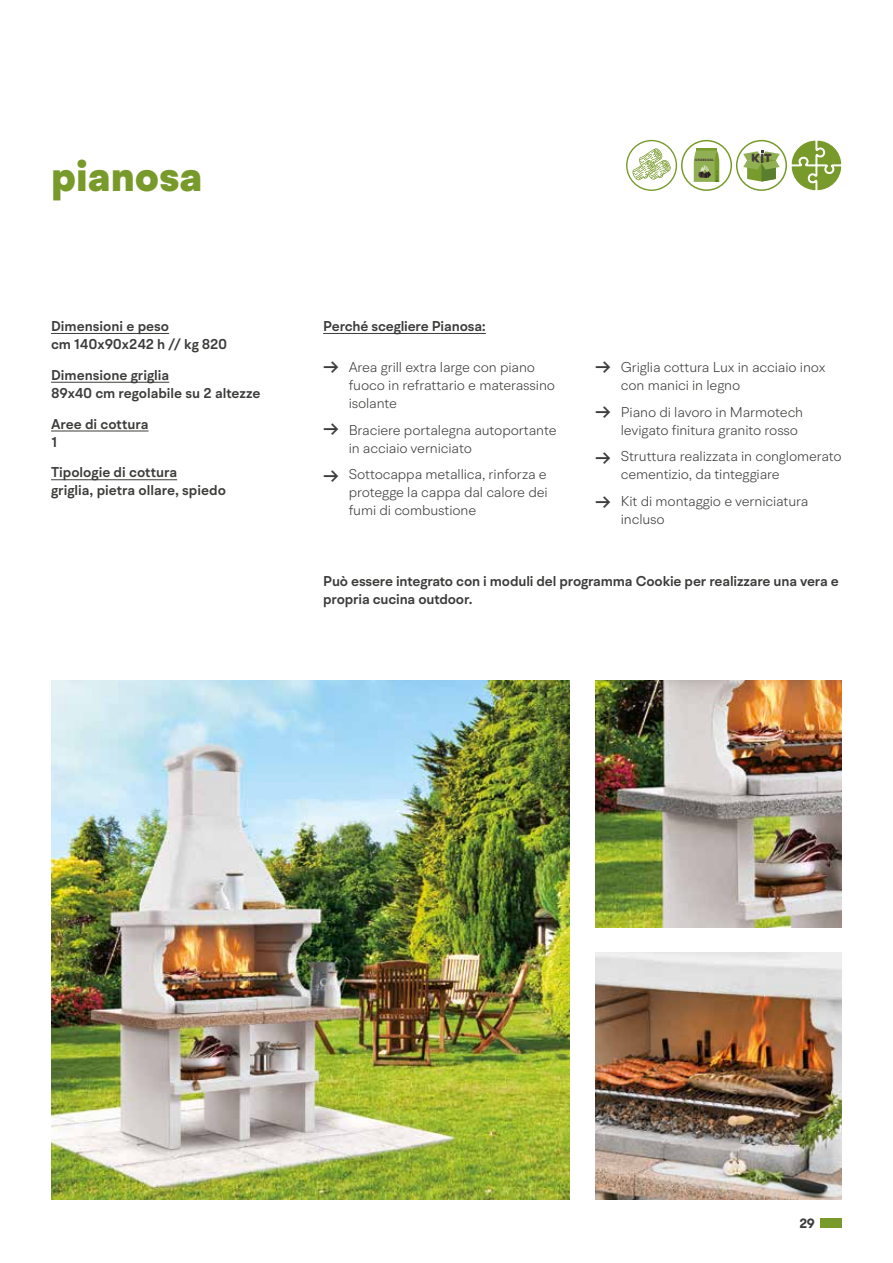
<style>
.page{position:relative;width:893px;height:1263px;background:#fff}
.page>*{position:absolute;margin:0;border:0;box-sizing:border-box;transform-origin:0 0}
.t1{font:900 42px "BR Hendrix";color:#789a2b}
.t2{font:22.5px/44.8px "BR Hendrix";color:#3c3c3b}
.t3{font:300 14.25px/18px "BR Hendrix";letter-spacing:-.01em;color:#3c3c3b}
.t4{font:600 14.25px/18px "BR Hendrix";letter-spacing:-.01em;color:#3c3c3b}
.t5{font:700 13.5px "BR Hendrix";color:#3c3c3b}
.t6{font:900 13.35px "BR Hendrix";color:#453b38}
.t7{font:900 3.3px "BR Hendrix";color:#473d38}
</style>
<div class="page">
<div style="left:626px;top:140px;width:51px;height:51px;border:1px solid #789a2b;border-radius:50%"></div>
<svg style="left:632px;top:148px;width:39px;height:32px"></svg>
<svg style="left:791px;top:140px;width:51px;height:51px"></svg>
<div style="left:681px;top:140px;width:51px;height:51px;border:2px solid #789a2b;border-radius:50%"></div>
<hr style="left:696px;top:148px;width:21px;height:3px;background:#789c2b">
<svg style="left:694px;top:151px;width:25px;height:31px"></svg>
<div style="left:736px;top:140px;width:51px;height:51px;border:2px solid #789a2b;border-radius:50%"></div>
<svg style="left:743px;top:150px;width:37px;height:32px"></svg>
<img style="left:51px;top:680px;width:519px;height:519px">
<img style="left:595px;top:952px;width:247px;height:247px">
<img style="left:595px;top:680px;width:247px;height:247px">
<hr style="left:51px;top:333px;width:118px;height:1px;background:#3c3c3b">
<hr style="left:51px;top:382px;width:118px;height:1px;background:#3c3c3b">
<hr style="left:51px;top:431px;width:98px;height:1px;background:#3c3c3b">
<hr style="left:51px;top:479px;width:126px;height:1px;background:#3c3c3b">
<hr style="left:323px;top:333px;width:163px;height:1px;background:#3c3c3b">
<div style="left:821px;top:1218px;width:21px;height:10px;background:#789a2b"></div>
<h1 class="t1" style="left:51px;top:150px;width:153px">pianosa</h1>
<p class="t7" style="left:695px;top:158px;width:20px">CHARCOAL</p>
<p class="t6" style="left:751px;top:150px;width:22px">KIT</p>
<p class="t4" style="left:51px;top:317px;width:178px">Dimensioni e peso<br>cm 140x90x242 h // kg 820</p>
<p class="t4" style="left:51px;top:366px;width:211px">Dimensione griglia<br>89x40 cm regolabile su 2 altezze</p>
<p class="t4" style="left:51px;top:415px;width:99px">Aree di cottura<br>1</p>
<p class="t4" style="left:51px;top:463px;width:176px">Tipologie di cottura<br>griglia, pietra ollare, spiedo</p>
<p class="t4" style="left:323px;top:317px;width:164px">Perché scegliere Pianosa:</p>
<h2 class="t2" style="left:323px;top:345px;width:17px">→</h2>
<h2 class="t2" style="left:323px;top:406px;width:17px;line-height:46.2px">→ →</h2>
<p class="t3" style="left:349px;top:358px;width:208px">Area grill extra large con piano fuoco in refrattario e materassino isolante</p>
<p class="t3" style="left:349px;top:420px;width:209px">Braciere portalegna autoportante in acciaio verniciato</p>
<p class="t3" style="left:349px;top:465px;width:201px;text-align:justify">Sottocappa metallica, rinforza e protegge la cappa dal calore dei fumi di combustione</p>
<h2 class="t2" style="left:595px;top:345px;width:17px;text-align:justify">→ → → →</h2>
<p class="t3" style="left:621px;top:358px;width:206px">Griglia cottura Lux in acciaio inox con manici in legno</p>
<p class="t3" style="left:621px;top:402px;width:184px">Piano di lavoro in Marmotech levigato finitura granito rosso</p>
<p class="t3" style="left:621px;top:447px;width:222px">Struttura realizzata in conglomerato cementizio, da tinteggiare</p>
<p class="t3" style="left:621px;top:491px;width:189px">Kit di montaggio e verniciatura incluso</p>
<p class="t4" style="left:323px;top:572px;width:517px">Può essere integrato con i moduli del programma Cookie per realizzare una vera e propria cucina outdoor.</p>
<p class="t5" style="left:799px;top:1215px;width:17px">29</p>
</div>
